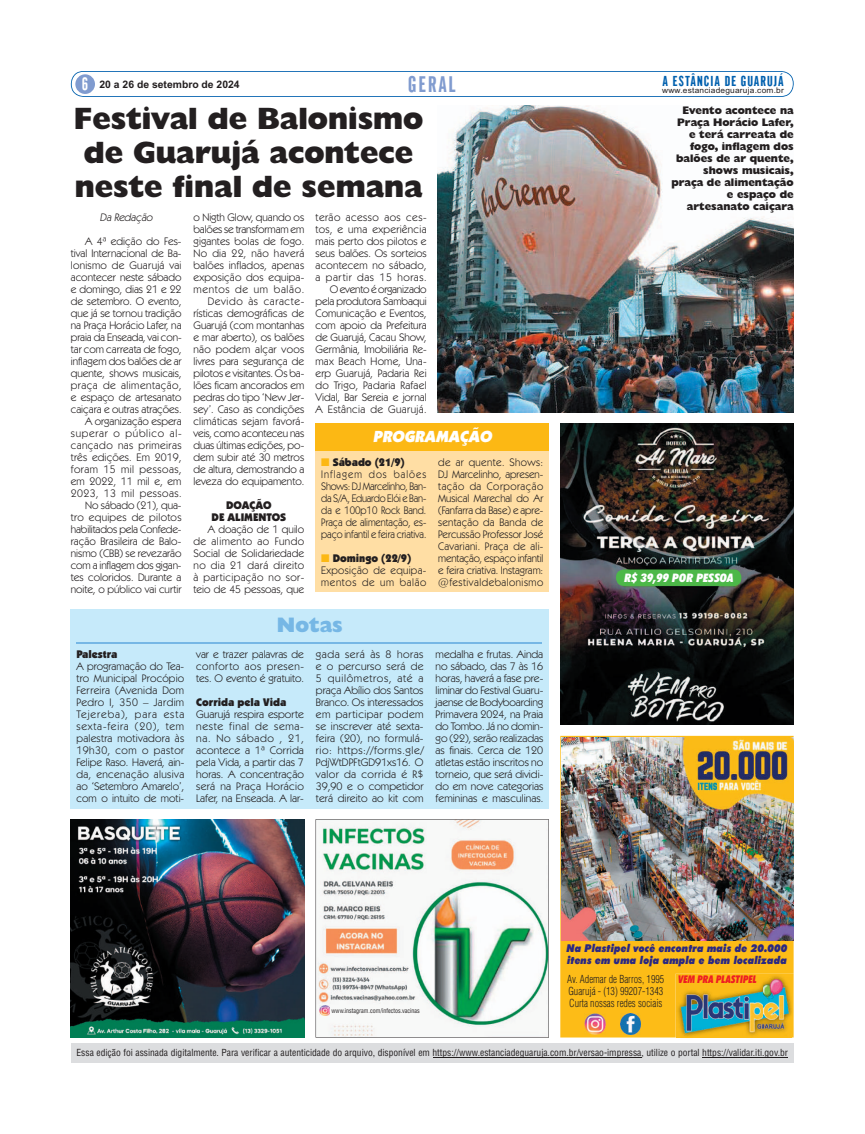
<style>
.page{position:relative;width:865px;height:1134px;background:#fff}
.page>*{position:absolute;margin:0;border:0;box-sizing:border-box;transform-origin:0 0}
.t1{font:800 31px/34px "Humanist 521 BT";color:#231f20}
.t2{font:21.9px "Gothic CG No 1";letter-spacing:.09em;color:#809bcf}
.t3{font:800 21.1px "Humanist 521 BT";color:#76b7e5}
.t4{font:17.3px "Gothic CG No 1";color:#fff}
.t5{font:italic 900 16px "Kabel IT Cby BT";color:#fff}
.t6{font:14px "Gothic CG No 1";letter-spacing:.075em;color:#0160ae}
.t7{font:italic 900 condensed 11.8px "Futura BT";letter-spacing:.01em;color:#fff;scale:1.06 1}
.t8{font:11px/12px "Kabel IT Cby BT";color:#231f20;text-align:justify}
.t9{font:800 11px/12px "Humanist 521 BT";color:#231f20;text-align:right}
.t10{font:11px/12px "Kabel IT Cby BT";color:#231f20;text-align:justify;scale:.92 1}
.t11{font:900 11px/12px "Kabel IT Cby BT";color:#231f20;text-align:center}
.t12{font:11px/12px "Kabel IT Cby BT";letter-spacing:.03em;color:#231f20}
.t13{font:italic 11px "Kabel IT Cby BT";color:#231f20}
.t14{font:italic 900 10.8px/11.9px "Futura BT";color:#2a2883;scale:.91 1}
.t15{font:10.8px/11.9px "Switzerland Cond Light";color:#231f20;text-align:justify;scale:.93 1}
.t16{font:italic 900 condensed 10.7px "Futura BT";color:#ee1d23;scale:.94 1}
.t17{font:700 10.4px "Arial";color:#231f20}
.t18{font:9.5px "Switzerland Condensed";color:#231f20}
.t19{font:7.9px "Arial";letter-spacing:.025em;color:#231f20;scale:1.06 1}
.t20{font:6.4px "Switzerland Condensed";color:#231f20;scale:.94 1}
</style>
<div class="page">
<div style="left:316px;top:423px;width:233px;height:169px;background:#ffdea4"></div>
<div style="left:71px;top:609px;width:478px;height:200px;background:#c6eafa"></div>
<svg style="left:71px;top:71px;width:723px;height:26px"></svg>
<div style="left:75px;top:74px;width:20px;height:20px;background:#809bcf;border-radius:50%"></div>
<div style="left:71px;top:1043px;width:723px;height:20px;background:#dcdddf"></div>
<hr style="left:433px;top:1057px;width:208px;height:1px;background:#231f20">
<hr style="left:702px;top:1057px;width:86px;height:1px;background:#231f20">
<div style="left:560px;top:736px;width:234px;height:302px;background:#fdbc17"></div>
<img style="left:675px;top:974px;width:119px;height:64px">
<img style="left:677px;top:978px;width:115px;height:59px">
<img style="left:585px;top:1014px;width:20px;height:20px">
<img style="left:620px;top:1014px;width:21px;height:20px">
<img style="left:561px;top:737px;width:233px;height:204px">
<img style="left:560px;top:423px;width:234px;height:302px">
<div style="left:616px;top:570px;width:125px;height:16px;background:#4cb848;border-radius:8px"></div>
<img style="left:438px;top:106px;width:356px;height:307px">
<img style="left:71px;top:819px;width:233px;height:219px">
<svg style="left:316px;top:819px;width:233px;height:219px;fill:#f7f7f6"></svg>
<svg style="left:320px;top:1005px;width:10px;height:11px"></svg>
<hr style="left:77px;top:642px;width:465px;height:2px;background:#76b7e5">
<div style="left:316px;top:423px;width:233px;height:27px;background:#fcb814"></div>
<h3 class="t4" style="left:82px;top:78px;width:7px">6</h3>
<p class="t17" style="left:100px;top:80px;width:142px">20 a 26 de setembro de 2024</p>
<h2 class="t2" style="left:408px;top:76px;width:49px">GERAL</h2>
<p class="t6" style="left:663px;top:76px;width:123px">A ESTÂNCIA DE GUARUJÁ</p>
<p class="t19" style="left:662px;top:87px;width:116px">www.estanciadeguaruja.com.br</p>
<h1 class="t1" style="left:74px;top:105px;width:351px">Festival de Balonismo de Guarujá acontece neste final de semana</h1>
<p class="t13" style="left:100px;top:213px;width:56px">Da Redação</p>
<p class="t8" style="left:71px;top:236px;width:112px;text-align:right">A 4ª edição do Fes&shy;tival Internacional de Ba&shy;lonismo de Guarujá vai acontecer neste sábado e domingo, dias 21 e 22 de setembro. O evento, que já se tornou tradição na Praça Horácio Lafer, na praia da Enseada, vai con&shy;tar com carreata de fogo, inflagem dos balões de ar quente, shows musicais, praça de alimentação, e espaço de artesanato caiçara e outras atrações.<br>A organização espera superar o público al&shy;cançado nas primeiras três edições. Em 2019, foram 15 mil pessoas, em 2022, 11 mil e, em<br>2023, 13 mil pessoas.<br>No sábado (21), qua&shy;tro equipes de pilotos habilitados pela Confede&shy;ração Brasileira de Balo&shy;nismo (CBB) se revezarão com a inflagem dos gigan&shy;tes coloridos. Durante a noite, o público vai curtir</p>
<p class="t8" style="left:194px;top:212px;width:112px;text-align:right">o Nigth Glow, quando os balões se transformam em gigantes bolas de fogo.<br>No dia 22, não haverá balões inflados, apenas exposição dos equipa&shy;mentos de um balão.<br>Devido às caracte&shy;rísticas demográficas de<br>Guarujá (com montanhas e mar aberto), os balões não podem alçar voos livres para segurança de pilotos e visitantes. Os ba&shy;lões ficam ancorados em pedras do tipo ‘New Jer&shy;sey’. Caso as condições climáticas sejam favorá&shy;veis, como aconteceu nas duas últimas edições, po&shy;dem subir até 30 metros de altura, demostrando a leveza do equipamento.</p>
<p class="t11" style="left:212px;top:500px;width:76px">DOAÇÃO<br>DE ALIMENTOS</p>
<p class="t8" style="left:194px;top:524px;width:112px;text-indent:14px">A doação de 1 quilo de alimento ao Fundo Social de Solidariedade no dia 21 dará direito à participação no sor&shy;teio de 45 pessoas, que</p>
<p class="t8" style="left:316px;top:212px;width:113px;text-align:right">terão acesso aos ces&shy;tos, e uma experiência mais perto dos pilotos e seus balões. Os sorteios acontecem no sábado, a partir das 15 horas.<br>O evento é organizado pela produtora Sambaqui<br>Comunicação e Eventos, com apoio da Prefeitura de Guarujá, Cacau Show,<br>Germânia, Imobiliária Re&shy;max Beach Home, Una&shy;erp Guarujá, Padaria Rei do Trigo, Padaria Rafael<br>Vidal, Bar Sereia e jornal<br>A Estância de Guarujá.</p>
<h3 class="t5" style="left:373px;top:430px;width:123px">PROGRAMAÇÃO</h3>
<p class="t11" style="left:333px;top:457px;width:74px">Sábado (21/9)</p>
<p class="t10" style="left:321px;top:470px;width:116px">Inflagem dos balões Shows: DJ Marcelinho, Ban&shy;da S/A, Eduardo Elói e Ban&shy;da e 100p10 Rock Band.<br>Praça de alimentação, es&shy;paço infantil e feira criativa.</p>
<p class="t11" style="left:333px;top:553px;width:80px">Domingo (22/9)</p>
<p class="t12" style="left:321px;top:566px;width:107px">Exposição de equipa&shy;mentos de um balão</p>
<p class="t8" style="left:438px;top:457px;width:107px">de ar quente. Shows:<br>DJ Marcelinho, apresen&shy;tação da Corporação Musical Marechal do Ar (Fanfarra da Base) e apre&shy;sentação da Banda de Percussão Professor José Cavariani. Praça de ali&shy;mentação, espaço infantil e feira criativa. Instagram: @festivaldebalonismo</p>
<p class="t11" style="left:77px;top:649px;width:42px">Palestra</p>
<p class="t8" style="left:77px;top:661px;width:109px">A programação do Tea&shy;tro Municipal Procópio Ferreira (Avenida Dom Pedro I, 350 – Jardim Tejereba), para esta sexta-feira (20), tem palestra motivadora às 19h30, com o pastor Felipe Raso. Haverá, ain&shy;da, encenação alusiva ao ‘Setembro Amarelo’, com o intuito de moti-</p>
<h3 class="t3" style="left:277px;top:618px;width:67px">Notas</h3>
<p class="t8" style="left:196px;top:649px;width:109px">var e trazer palavras de conforto aos presen&shy;tes. O evento é gratuito.</p>
<p class="t11" style="left:196px;top:697px;width:92px">Corrida pela Vida</p>
<p class="t8" style="left:196px;top:709px;width:109px">Guarujá respira esporte neste final de sema&shy;na. No sábado , 21, acontece a 1ª Corrida pela Vida, a partir das 7 horas. A concentração será na Praça Horácio Lafer, na Enseada. A lar-</p>
<p class="t8" style="left:316px;top:649px;width:109px">gada será às 8 horas e o percurso será de 5 quilômetros, até a praça Abílio dos Santos Branco. Os interessados em participar podem se inscrever até sexta&shy;feira (20), no formulá&shy;rio: https://forms.gle/ PdjWtDPFtGD91xs16. O valor da corrida é R$ 39,90 e o competidor terá direito ao kit com</p>
<p class="t8" style="left:436px;top:649px;width:109px">medalha e frutas. Ainda no sábado, das 7 às 16 horas, haverá a fase pre&shy;liminar do Festival Guaru&shy;jaense de Bodyboarding Primavera 2024, na Praia do Tombo. Já no domin&shy;go (22), serão realizadas as finais. Cerca de 120 atletas estão inscritos no torneio, que será dividi&shy;do em nove categorias femininas e masculinas.</p>
<p class="t9" style="left:671px;top:105px;width:124px">Evento acontece na<br>Praça Horácio Lafer, e terá carreata de fogo, inflagem dos balões de ar quente, shows musicais, praça de alimentação e espaço de artesanato caiçara</p>
<p class="t7" style="left:625px;top:573px;width:104px">R$ 39,99 POR PESSOA</p>
<p class="t20" style="left:332px;top:1008px;width:95px">www.instagram.com/infectos.vacinas</p>
<p class="t14" style="left:566px;top:944px;width:245px">Na Plastipel você encontra mais de 20.000 itens em uma loja ampla e bem localizada</p>
<p class="t15" style="left:567px;top:974px;width:106px">Av. Ademar de Barros, 1995<br>Guarujá - (13) 99207-1343<br>Curta nossas redes sociais</p>
<p class="t16" style="left:678px;top:975px;width:85px">VEM PRA PLASTIPEL</p>
<p class="t18" style="left:77px;top:1049px;width:713px">Essa edição foi assinada digitalmente. Para verificar a autenticidade do arquivo, disponível em https://www.estanciadeguaruja.com.br/versao-impressa, utilize o portal https://validar.iti.gov.br</p>
</div>
